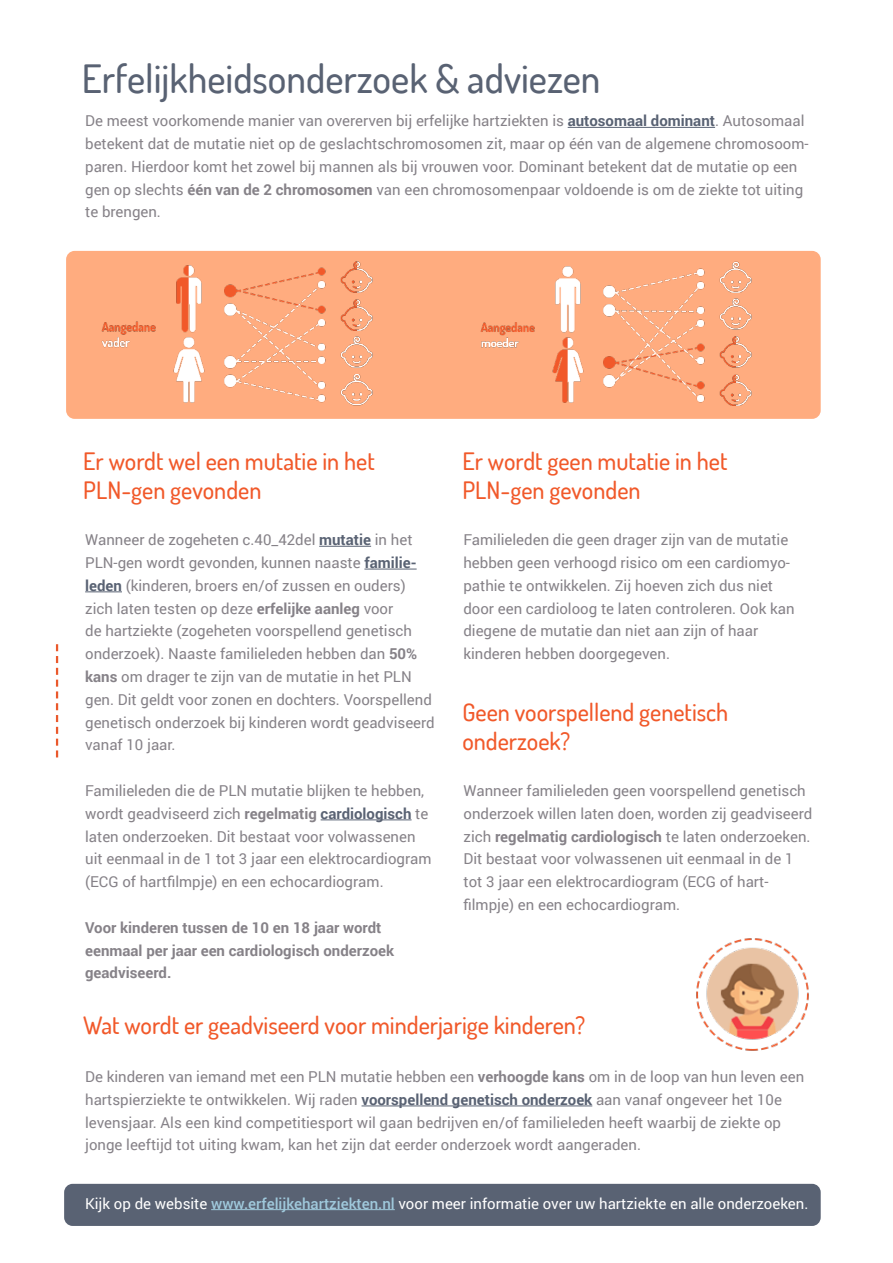
<style>
.page{position:relative;width:893px;height:1263px;background:#fff}
.page>*{position:absolute;margin:0;border:0;box-sizing:border-box;transform-origin:0 0}
.t1{font:500 39px "Dosis";color:#596273}
.t2{font:500 24px/29.4px "Dosis";color:#f1592a}
.t3{font:15px/22.8px "Roboto";color:#868288}
.t4{font:15px "Roboto";color:#fff}
.t5{font:700 15px/22.8px "Roboto";color:#868288}
.s1{font-weight:700;color:#596273}
.s2{font-weight:700}
.s3{font-weight:500;color:#a0c9dc}
</style>
<div class="page">
<div style="left:66px;top:251px;width:755px;height:168px;background:#ffac7f;border-radius:9px"></div>
<hr style="left:319px;top:546px;width:52px;height:1px;background:#596273">
<hr style="left:364px;top:569px;width:53px;height:1px;background:#596273">
<hr style="left:85px;top:591px;width:37px;height:1px;background:#596273">
<hr style="left:321px;top:819px;width:91px;height:1px;background:#596273">
<hr style="left:362px;top:1105px;width:230px;height:1px;background:#596273">
<hr style="left:568px;top:127px;width:147px;height:1px;background:#596273">
<img style="left:696px;top:938px;width:113px;height:113px">
<div style="left:64px;top:1184px;width:757px;height:42px;background:#596273;border-radius:9px"></div>
<hr style="left:211px;top:1209px;width:184px;height:1px;background:#a0c9dc">
<img style="left:101px;top:261px;width:272px;height:145px">
<img style="left:480px;top:261px;width:272px;height:145px">
<svg style="left:56px;top:644px;width:2px;height:113px"></svg>
<h1 class="t1" style="left:82px;top:53px;width:520px">Erfelijkheidsonderzoek &amp; adviezen</h1>
<p class="t3" style="left:85px;top:109px;width:725px">De meest voorkomende manier van overerven bij erfelijke hartziekten is <span class="s1">autosomaal dominant</span>. Autosomaal betekent dat de mutatie niet op de geslachtschromosomen zit, maar op één van de algemene chromosoom&shy;paren. Hierdoor komt het zowel bij mannen als bij vrouwen voor. Dominant betekent dat de mutatie op een gen op slechts <span class="s2">één van de 2 chromosomen</span> van een chromosomenpaar voldoende is om de ziekte tot uiting te brengen.</p>
<h2 class="t2" style="left:83px;top:445px;width:293px">Er wordt wel een mutatie in het<br>PLN-gen gevonden</h2>
<h2 class="t2" style="left:462px;top:445px;width:266px">Er wordt geen mutatie in het<br>PLN-gen gevonden</h2>
<p class="t3" style="left:85px;top:528px;width:351px">Wanneer de zogeheten c.40_42del <span class="s1">mutatie</span> in het PLN-gen wordt gevonden, kunnen naaste <span class="s1">familie&shy;leden</span> (kinderen, broers en/of zussen en ouders) zich laten testen op deze <span class="s2">erfelijke aanleg</span> voor<br>de hartziekte (zogeheten voorspellend genetisch onderzoek). Naaste familieleden hebben dan <span class="s2">50% kans</span> om drager te zijn van de mutatie in het PLN gen. Dit geldt voor zonen en dochters. Voorspellend genetisch onderzoek bij kinderen wordt geadviseerd vanaf 10 jaar.</p>
<p class="t3" style="left:85px;top:779px;width:348px">Familieleden die de PLN mutatie blijken te hebben, wordt geadviseerd zich <span class="s2">regelmatig</span> <span class="s1">cardiologisch</span> te laten onderzoeken. Dit bestaat voor volwassenen uit eenmaal in de 1 tot 3 jaar een elektrocardiogram (ECG of hartfilmpje) en een echocardiogram.</p>
<p class="t5" style="left:85px;top:915px;width:310px">Voor kinderen tussen de 10 en 18 jaar wordt eenmaal per jaar een cardiologisch onderzoek geadviseerd.</p>
<p class="t3" style="left:463px;top:528px;width:333px">Familieleden die geen drager zijn van de mutatie hebben geen verhoogd risico om een cardiomyo&shy;pathie te ontwikkelen. Zij hoeven zich dus niet door een cardioloog te laten controleren. Ook kan diegene de mutatie dan niet aan zijn of haar kinderen hebben doorgegeven.</p>
<h2 class="t2" style="left:462px;top:697px;width:267px">Geen voorspellend genetisch onderzoek?</h2>
<p class="t3" style="left:463px;top:779px;width:350px">Wanneer familieleden geen voorspellend genetisch onderzoek willen laten doen, worden zij geadviseerd zich <span class="s2">regelmatig cardiologisch</span> te laten onderzoeken.<br>Dit bestaat voor volwassenen uit eenmaal in de 1 tot 3 jaar een elektrocardiogram (ECG of hart&shy;filmpje) en een echocardiogram.</p>
<h2 class="t2" style="left:83px;top:1009px;width:504px">Wat wordt er geadviseerd voor minderjarige kinderen?</h2>
<p class="t3" style="left:85px;top:1065px;width:721px">De kinderen van iemand met een PLN mutatie hebben een <span class="s2">verhoogde kans</span> om in de loop van hun leven een hartspierziekte te ontwikkelen. Wij raden <span class="s1">voorspellend genetisch onderzoek</span> aan vanaf ongeveer het 10e levensjaar. Als een kind competitiesport wil gaan bedrijven en/of familieleden heeft waarbij de ziekte op jonge leeftijd tot uiting kwam, kan het zijn dat eerder onderzoek wordt aangeraden.</p>
<p class="t4" style="left:85px;top:1193px;width:725px">Kijk op de website <span class="s3">www.erfelijkehartziekten.nl</span> voor meer informatie over uw hartziekte en alle onderzoeken.</p>
</div>
